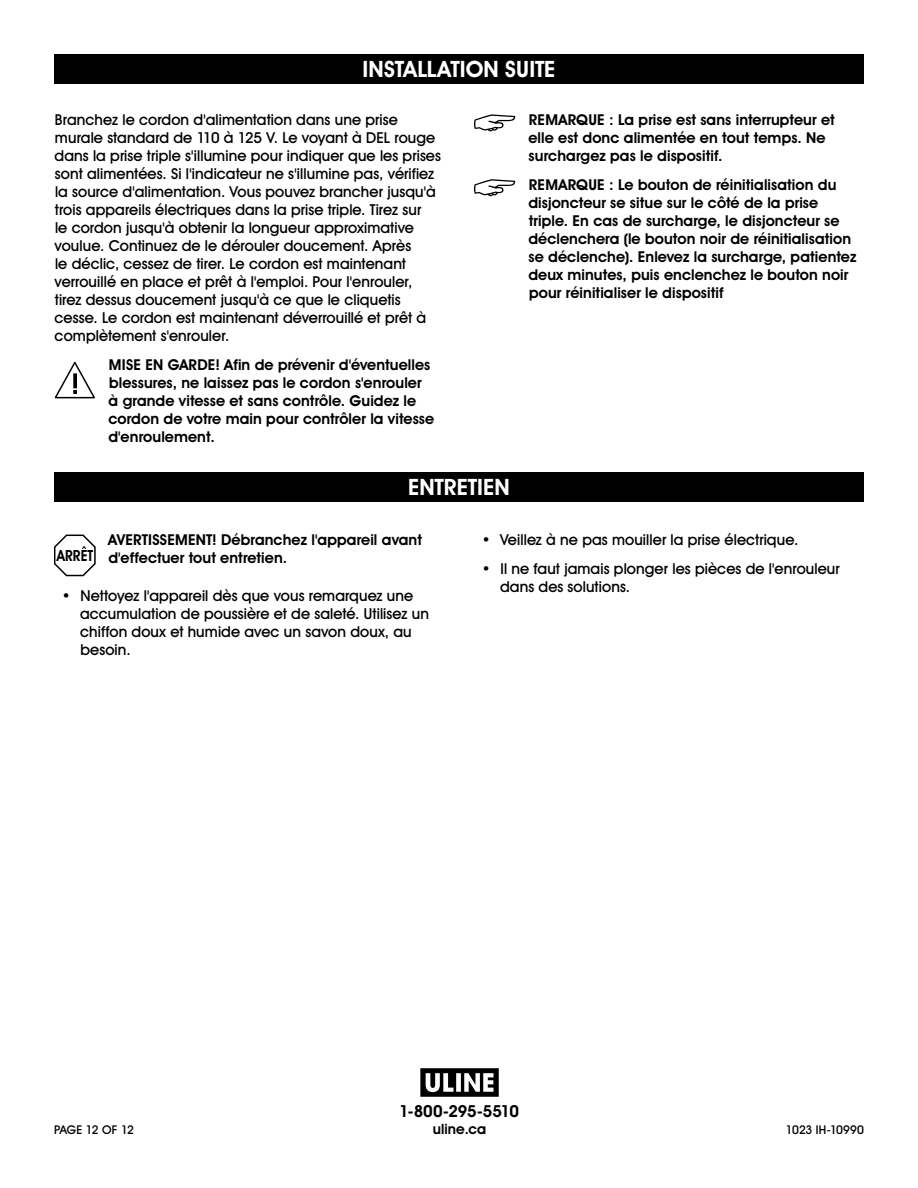
<style>
.page{position:relative;width:918px;height:1188px;background:#fff}
.page>*{position:absolute;margin:0;border:0;box-sizing:border-box;transform-origin:0 0}
.t1{font:700 22.5px "Uline Two Knine";letter-spacing:.005em;color:#fff}
.t2{font:700 16.5px "Uline Two Knine";letter-spacing:-.015em;color:#000}
.t3{font:700 15.3px "Uline Two Knine";color:#000;scale:.89 1}
.t4{font:15px/18px "Uline Two Knine";letter-spacing:.005em;color:#000}
.t5{font:700 15px/18px "Uline Two Knine";letter-spacing:.005em;color:#000}
.t6{font:700 14.25px "Uline Two Knine";letter-spacing:.01em;color:#000}
.t7{font:12px "Uline Two Knine";color:#000}
.t8{font:12px "Uline Two Knine";letter-spacing:-.02em;color:#000}
</style>
<div class="page">
<div style="left:54px;top:54px;width:810px;height:30px;background:#000"></div>
<div style="left:54px;top:472px;width:810px;height:30px;background:#000"></div>
<svg style="left:55px;top:362px;width:40px;height:36px"></svg>
<svg style="left:474px;top:114px;width:41px;height:17px"></svg>
<svg style="left:474px;top:179px;width:41px;height:17px"></svg>
<svg style="left:420px;top:1068px;width:79px;height:29px"></svg>
<svg style="left:54px;top:535px;width:42px;height:41px"></svg>
<h1 class="t1" style="left:362px;top:56px;width:195px">INSTALLATION SUITE</h1>
<p class="t4" style="left:55px;top:111px;width:388px">Branchez le cordon d'alimentation dans une prise murale standard de 110 à 125 V. Le voyant à DEL rouge dans la prise triple s'illumine pour indiquer que les prises sont alimentées. Si l'indicateur ne s'illumine pas, vérifiez la source d'alimentation. Vous pouvez brancher jusqu'à trois appareils électriques dans la prise triple. Tirez sur<br>le cordon jusqu'à obtenir la longueur approximative voulue. Continuez de le dérouler doucement. Après<br>le déclic, cessez de tirer. Le cordon est maintenant verrouillé en place et prêt à l'emploi. Pour l'enrouler, tirez dessus doucement jusqu'à ce que le cliquetis cesse. Le cordon est maintenant déverrouillé et prêt à complètement s'enrouler.</p>
<p class="t5" style="left:108px;top:355px;width:327px">MISE EN GARDE! Afin de prévenir d'éventuelles blessures, ne laissez pas le cordon s'enrouler à grande vitesse et sans contrôle. Guidez le cordon de votre main pour contrôler la vitesse d'enroulement.</p>
<h1 class="t1" style="left:408px;top:474px;width:103px">ENTRETIEN</h1>
<p class="t5" style="left:528px;top:111px;width:308px">REMARQUE : La prise est sans interrupteur et elle est donc alimentée en tout temps. Ne surchargez pas le dispositif.</p>
<p class="t5" style="left:528px;top:175px;width:329px">REMARQUE : Le bouton de réinitialisation du disjoncteur se situe sur le côté de la prise triple. En cas de surcharge, le disjoncteur se déclenchera (le bouton noir de réinitialisation se déclenche). Enlevez la surcharge, patientez deux minutes, puis enclenchez le bouton noir pour réinitialiser le dispositif</p>
<p class="t5" style="left:108px;top:531px;width:315px">AVERTISSEMENT! Débranchez l'appareil avant d'effectuer tout entretien.</p>
<p class="t4" style="left:80px;top:587px;width:350px;text-indent:-18px">• Nettoyez l'appareil dès que vous remarquez une accumulation de poussière et de saleté. Utilisez un chiffon doux et humide avec un savon doux, au besoin.</p>
<p class="t3" style="left:57px;top:546px;width:42px">ARRÊT</p>
<p class="t4" style="left:482px;top:531px;width:318px">• Veillez à ne pas mouiller la prise électrique.</p>
<p class="t4" style="left:500px;top:559px;width:341px;text-indent:-18px">• Il ne faut jamais plonger les pièces de l'enrouleur dans des solutions.</p>
<p class="t2" style="left:399px;top:1101px;width:121px">1-800-295-5510</p>
<p class="t6" style="left:433px;top:1120px;width:55px">uline.ca</p>
<p class="t8" style="left:54px;top:1122px;width:82px">PAGE 12 OF 12</p>
<p class="t7" style="left:786px;top:1122px;width:80px">1023 IH-10990</p>
</div>
